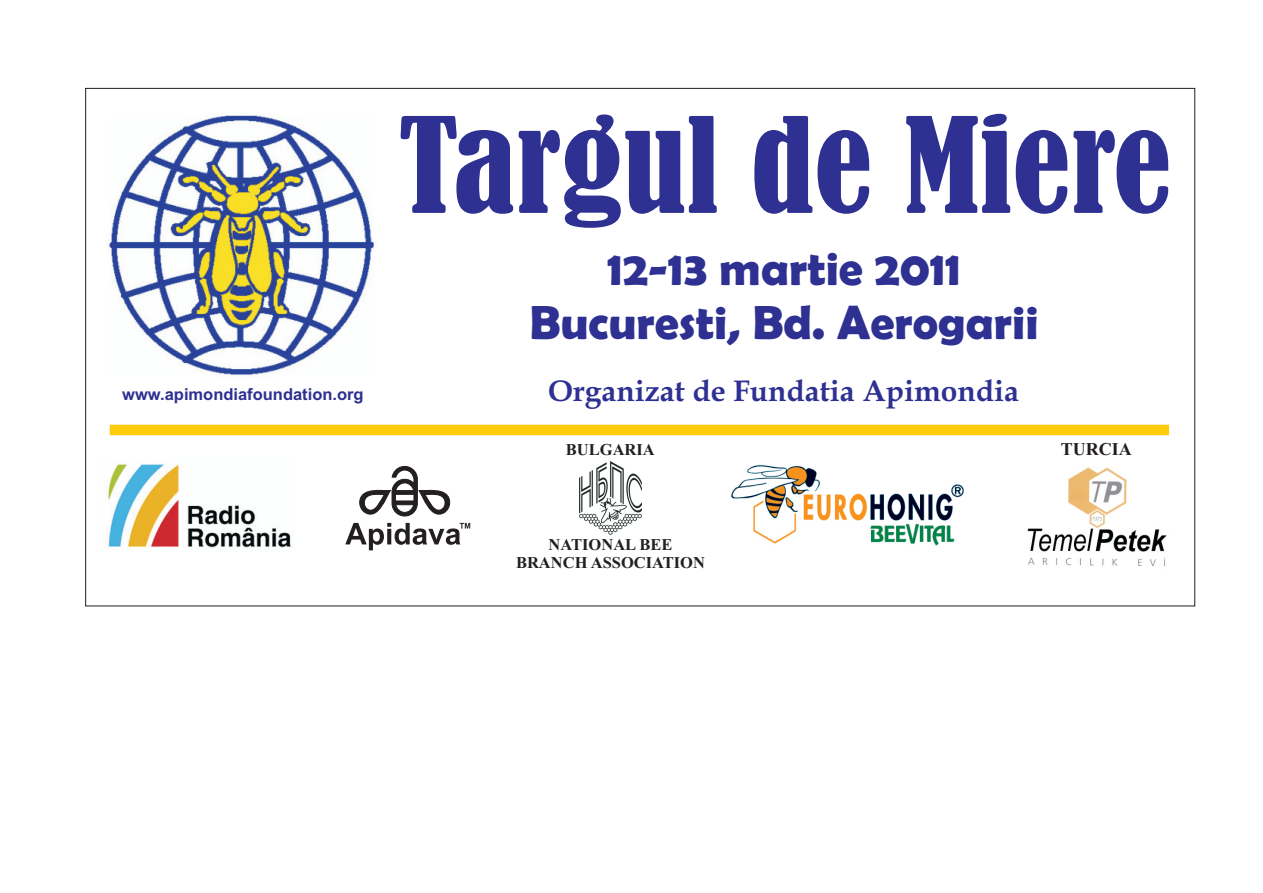
<style>
.page{position:relative;width:1263px;height:893px;background:#fff}
.page>*{position:absolute;margin:0;border:0;box-sizing:border-box;transform-origin:0 0}
.t1{font:condensed 123px "Bernard";color:#2e3092;scale:1.05 1}
.t2{font:700 48px/53.8px "Berlin Sans FB Demi";color:#2e3092;text-align:center}
.t3{font:700 30px "Book Antiqua";color:#2e3092}
.t4{font:700 18px "Times New Roman";color:#231f20}
.t5{font:700 16.5px/18.3px "Times New Roman";color:#231f20;text-align:center}
.t6{font:700 16.5px "Arial";color:#2e3092}
</style>
<div class="page">
<img style="left:108px;top:464px;width:183px;height:84px">
<img style="left:106px;top:115px;width:271px;height:260px">
<svg style="left:109px;top:424px;width:1061px;height:12px;background:#fed028"></svg>
<svg style="left:359px;top:466px;width:92px;height:51px"></svg>
<svg style="left:345px;top:523px;width:125px;height:27px"></svg>
<img style="left:580px;top:461px;width:61px;height:73px">
<img style="left:731px;top:464px;width:233px;height:82px">
<img style="left:1027px;top:467px;width:140px;height:100px">
<p class="t6" style="left:122px;top:388px;width:243px">www.apimondiafoundation.org</p>
<h1 class="t1" style="left:398px;top:114px;width:738px">Targul de Miere</h1>
<p class="t2" style="left:530px;top:241px;width:510px">12-13 martie 2011<br>Bucuresti, Bd. Aerogarii</p>
<p class="t3" style="left:548px;top:379px;width:472px">Organizat de Fundatia Apimondia</p>
<p class="t5" style="left:566px;top:442px;width:90px">BULGARIA</p>
<p class="t4" style="left:1061px;top:443px;width:72px">TURCIA</p>
<p class="t5" style="left:516px;top:537px;width:191px">NATIONAL BEE<br>BRANCH ASSOCIATION</p>
</div>
